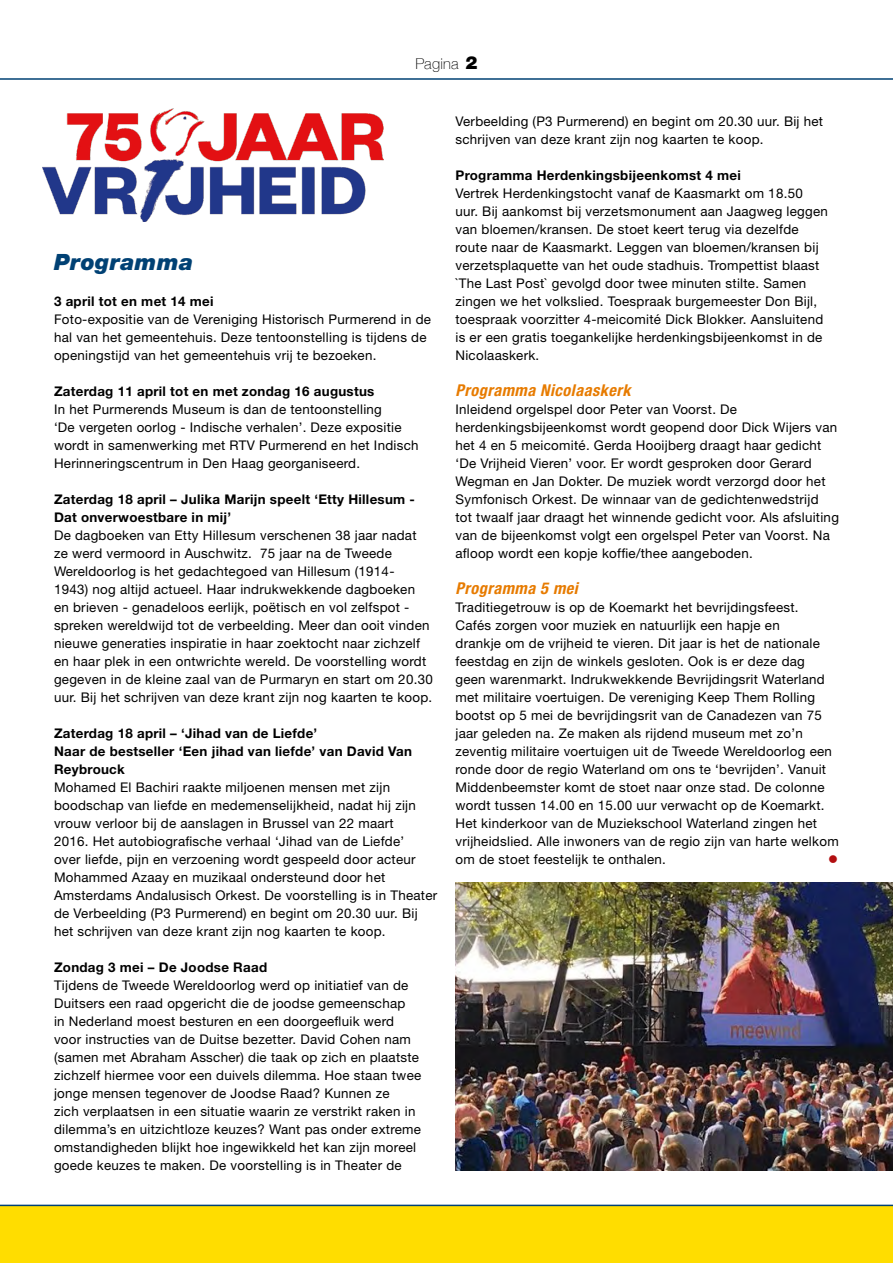
<style>
.page{position:relative;width:893px;height:1263px;background:#fff}
.page>*{position:absolute;margin:0;border:0;box-sizing:border-box;transform-origin:0 0}
.H1__Kop{font:italic 900 22.5px "Helvetica Neue";letter-spacing:.02em;color:#004174}
.H2__Subkop{font:italic 700 condensed 16.35px "Helvetica Neue";letter-spacing:.03em;color:#e77b00}
.t1{font:100 15px "Helvetica Neue";letter-spacing:.02em;color:#000}
.P__Tekst_plat{font:13.35px/18px "Helvetica Neue";letter-spacing:.02em;color:#000}
.P__Tekst_plat-2{font:700 13.35px/18px "Helvetica Neue";letter-spacing:.02em;color:#000}
.P__Tekst_plat-3{font:13.35px "Wingdings";color:#b20e10}
.s1{font-weight:900;font-size:18px}
</style>
<div class="page">
<div style="left:0;top:1206px;width:893px;height:57px;background:#fd0"></div>
<hr style="left:0;top:78px;width:893px;height:2px;background:#004174">
<hr style="left:0;top:1205px;width:893px;height:1px;background:#004174">
<img style="left:43px;top:108px;width:341px;height:113px">
<img style="left:455px;top:882px;width:438px;height:288px">
<p class="t1" style="left:415px;top:52px;width:63px">Pagina <span class="s1">2</span></p>
<h1 class="H1__Kop" style="left:54px;top:248px;width:141px">Programma</h1>
<p class="P__Tekst_plat-2" style="left:54px;top:292px;width:161px">3 april tot en met 14 mei</p>
<p class="P__Tekst_plat" style="left:54px;top:310px;width:378px">Foto-expositie van de Vereniging Historisch Purmerend in de hal van het gemeentehuis. Deze tentoonstelling is tijdens de openingstijd van het gemeentehuis vrij te bezoeken.</p>
<p class="P__Tekst_plat-2" style="left:54px;top:382px;width:322px">Zaterdag 11 april tot en met zondag 16 augustus</p>
<p class="P__Tekst_plat" style="left:54px;top:400px;width:366px">In het Purmerends Museum is dan de tentoonstelling<br>‘De vergeten oorlog - Indische verhalen’. Deze expositie wordt in samenwerking met RTV Purmerend en het Indisch Herinneringscentrum in Den Haag georganiseerd.</p>
<p class="P__Tekst_plat-2" style="left:54px;top:490px;width:362px">Zaterdag 18 april – Julika Marijn speelt ‘Etty Hillesum -<br>Dat onverwoestbare in mij’</p>
<p class="P__Tekst_plat" style="left:54px;top:526px;width:380px">De dagboeken van Etty Hillesum verschenen 38 jaar nadat ze werd vermoord in Auschwitz. 75 jaar na de Tweede Wereldoorlog is het gedachtegoed van Hillesum (1914-<br>1943) nog altijd actueel. Haar indrukwekkende dagboeken en brieven - genadeloos eerlijk, poëtisch en vol zelfspot - spreken wereldwijd tot de verbeelding. Meer dan ooit vinden nieuwe generaties inspiratie in haar zoektocht naar zichzelf en haar plek in een ontwrichte wereld. De voorstelling wordt gegeven in de kleine zaal van de Purmaryn en start om 20.30 uur. Bij het schrijven van deze krant zijn nog kaarten te koop.</p>
<p class="P__Tekst_plat-2" style="left:54px;top:724px;width:265px">Zaterdag 18 april – ‘Jihad van de Liefde’</p>
<p class="P__Tekst_plat-2" style="left:54px;top:742px;width:360px">Naar de bestseller ‘Een jihad van liefde’ van David Van<br>Reybrouck</p>
<p class="P__Tekst_plat" style="left:54px;top:778px;width:385px">Mohamed El Bachiri raakte miljoenen mensen met zijn boodschap van liefde en medemenselijkheid, nadat hij zijn vrouw verloor bij de aanslagen in Brussel van 22 maart<br>2016. Het autobiografische verhaal ‘Jihad van de Liefde’<br>over liefde, pijn en verzoening wordt gespeeld door acteur Mohammed Azaay en muzikaal ondersteund door het Amsterdams Andalusisch Orkest. De voorstelling is in Theater de Verbeelding (P3 Purmerend) en begint om 20.30 uur. Bij het schrijven van deze krant zijn nog kaarten te koop.</p>
<p class="P__Tekst_plat-2" style="left:54px;top:958px;width:215px">Zondag 3 mei – De Joodse Raad</p>
<p class="P__Tekst_plat" style="left:54px;top:976px;width:369px">Tijdens de Tweede Wereldoorlog werd op initiatief van de Duitsers een raad opgericht die de joodse gemeenschap<br>in Nederland moest besturen en een doorgeefluik werd voor instructies van de Duitse bezetter. David Cohen nam (samen met Abraham Asscher) die taak op zich en plaatste zichzelf hiermee voor een duivels dilemma. Hoe staan twee jonge mensen tegenover de Joodse Raad? Kunnen ze<br>zich verplaatsen in een situatie waarin ze verstrikt raken in dilemma’s en uitzichtloze keuzes? Want pas onder extreme omstandigheden blijkt hoe ingewikkeld het kan zijn moreel goede keuzes te maken. De voorstelling is in Theater de</p>
<p class="P__Tekst_plat" style="left:455px;top:112px;width:369px">Verbeelding (P3 Purmerend) en begint om 20.30 uur. Bij het schrijven van deze krant zijn nog kaarten te koop.</p>
<p class="P__Tekst_plat-2" style="left:455px;top:166px;width:287px">Programma Herdenkingsbijeenkomst 4 mei</p>
<p class="P__Tekst_plat" style="left:455px;top:184px;width:374px">Vertrek Herdenkingstocht vanaf de Kaasmarkt om 18.50 uur. Bij aankomst bij verzetsmonument aan Jaagweg leggen van bloemen/kransen. De stoet keert terug via dezelfde route naar de Kaasmarkt. Leggen van bloemen/kransen bij verzetsplaquette van het oude stadhuis. Trompettist blaast `The Last Post` gevolgd door twee minuten stilte. Samen zingen we het volkslied. Toespraak burgemeester Don Bijl, toespraak voorzitter 4-meicomité Dick Blokker. Aansluitend is er een gratis toegankelijke herdenkingsbijeenkomst in de Nicolaaskerk.</p>
<h2 class="H2__Subkop" style="left:455px;top:380px;width:177px">Programma Nicolaaskerk</h2>
<p class="P__Tekst_plat" style="left:455px;top:400px;width:385px">Inleidend orgelspel door Peter van Voorst. De herdenkingsbijeenkomst wordt geopend door Dick Wijers van het 4 en 5 meicomité. Gerda Hooijberg draagt haar gedicht ‘De Vrijheid Vieren’ voor. Er wordt gesproken door Gerard Wegman en Jan Dokter. De muziek wordt verzorgd door het Symfonisch Orkest. De winnaar van de gedichtenwedstrijd<br>tot twaalf jaar draagt het winnende gedicht voor. Als afsluiting van de bijeenkomst volgt een orgelspel Peter van Voorst. Na afloop wordt een kopje koffie/thee aangeboden.</p>
<h2 class="H2__Subkop" style="left:455px;top:578px;width:124px">Programma 5 mei</h2>
<p class="P__Tekst_plat" style="left:455px;top:598px;width:385px">Traditiegetrouw is op de Koemarkt het bevrijdingsfeest.<br>Cafés zorgen voor muziek en natuurlijk een hapje en<br>drankje om de vrijheid te vieren. Dit jaar is het de nationale feestdag en zijn de winkels gesloten. Ook is er deze dag<br>geen warenmarkt. Indrukwekkende Bevrijdingsrit Waterland met militaire voertuigen. De vereniging Keep Them Rolling bootst op 5 mei de bevrijdingsrit van de Canadezen van 75 jaar geleden na. Ze maken als rijdend museum met zo’n zeventig militaire voertuigen uit de Tweede Wereldoorlog een ronde door de regio Waterland om ons te ‘bevrijden’. Vanuit Middenbeemster komt de stoet naar onze stad. De colonne wordt tussen 14.00 en 15.00 uur verwacht op de Koemarkt.<br>Het kinderkoor van de Muziekschool Waterland zingen het vrijheidslied. Alle inwoners van de regio zijn van harte welkom om de stoet feestelijk te onthalen.</p>
<p class="P__Tekst_plat-3" style="left:828px;top:852px;width:11px">●</p>
</div>
